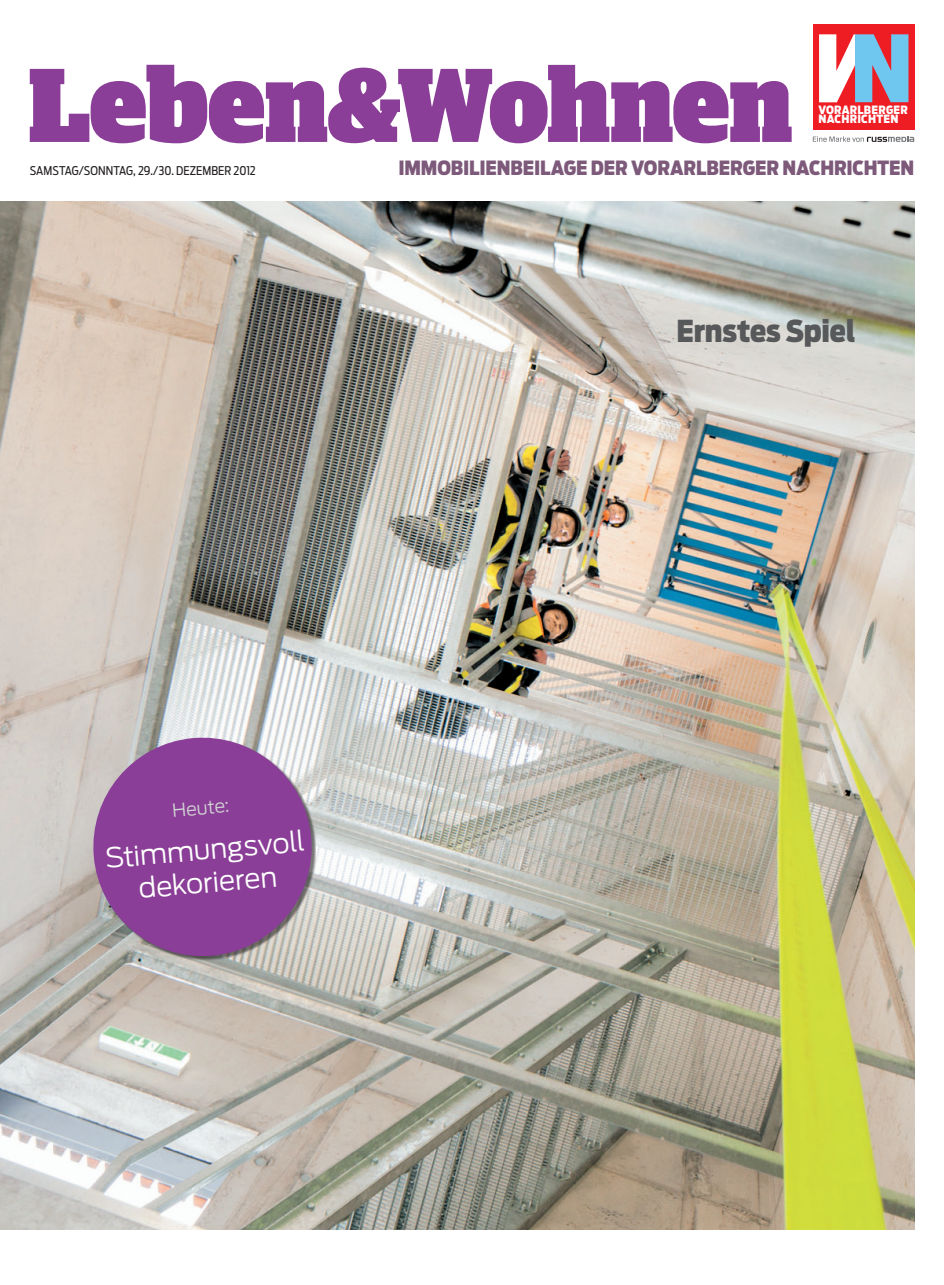
<style>
.page{position:relative;width:944px;height:1285px;background:#fff}
.page>*{position:absolute;margin:0;border:0;box-sizing:border-box;transform-origin:0 0}
.t1{font:900 30px "Antenna Cond";letter-spacing:-.005em;color:#57585a}
.t2{font:300 27.3px/32.8px "Antenna";color:#fff;text-align:center}
.t3{font:900 19.5px "Antenna Cond";letter-spacing:-.005em;color:#7d597a}
.t4{font:300 18px "Antenna";color:#d1d2d4}
.t5{font:12px "Antenna Cond";color:#231f20}
.t6{font:900 11.4px/9.9px "Antenna Cond";letter-spacing:.02em;color:#fff}
</style>
<div class="page">
<svg style="left:30px;top:65px;width:762px;height:78px;fill:#8a3e97"></svg>
<div style="left:813px;top:25px;width:101px;height:105px;background:#ee1d23"></div>
<svg style="left:819px;top:34px;width:89px;height:68px"></svg>
<svg style="left:813px;top:136px;width:101px;height:6px"></svg>
<img style="left:0;top:202px;width:914px;height:1027px">
<svg style="left:89px;top:732px;width:227px;height:228px;background:#9962a1"></svg>
<p class="t6" style="left:818px;top:104px;width:91px">VORARLBERGER<br>NACHRICHTEN</p>
<p class="t5" style="left:30px;top:163px;width:228px">SAMSTAG/SONNTAG, 29./30. DEZEMBER 2012</p>
<p class="t3" style="left:398px;top:156px;width:517px">IMMOBILIENBEILAGE DER VORARLBERGER NACHRICHTEN</p>
<p class="t4" style="left:171px;top:799px;width:59px;rotate:-5deg">Heute:</p>
<h2 class="t2" style="left:104px;top:841px;width:202px;rotate:-5deg">Stimmungsvoll dekorieren</h2>
<h1 class="t1" style="left:676px;top:313px;width:180px">ERNSTES SPIEL</h1>
</div>
